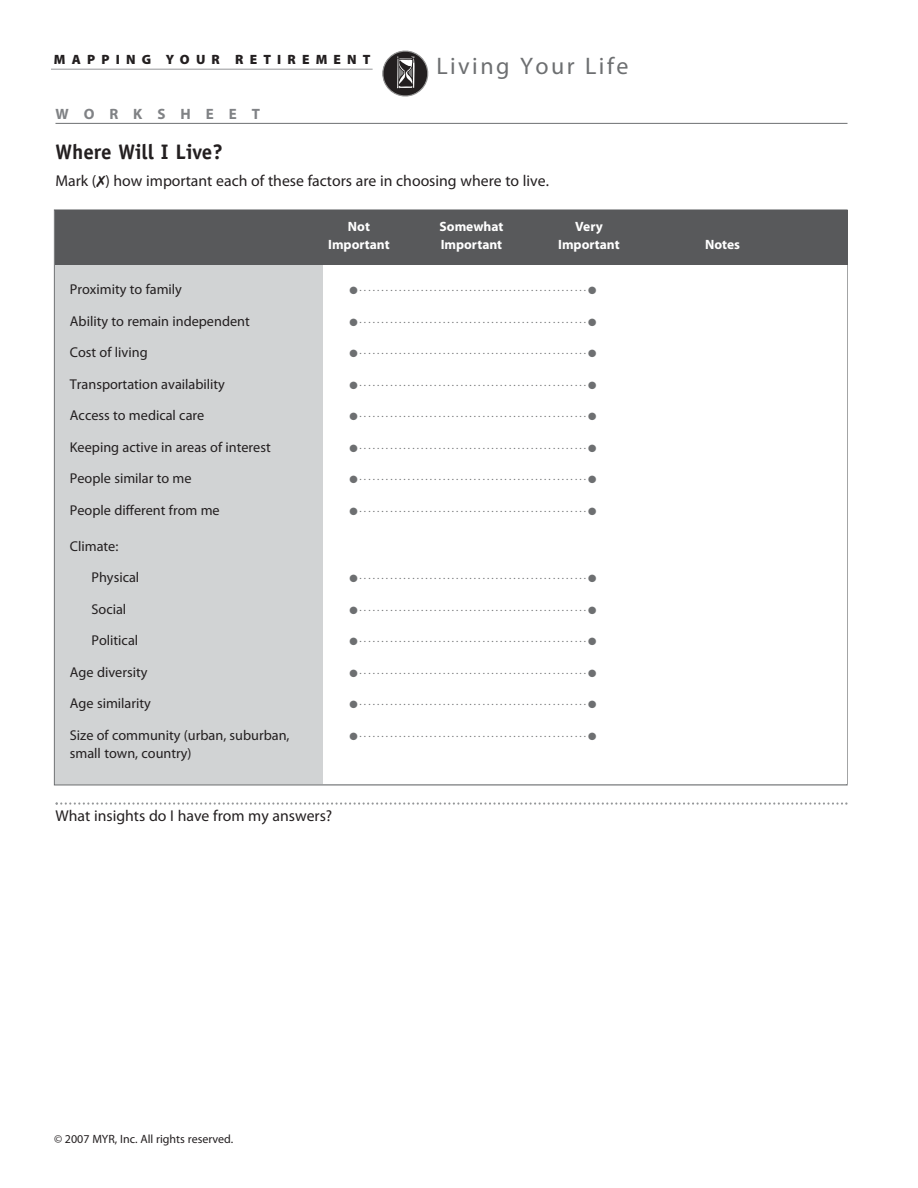
<style>
.page{position:relative;width:918px;height:1188px;background:#fff}
.page>*{position:absolute;margin:0;border:0;box-sizing:border-box;transform-origin:0 0}
.t1{font:24px "Myriad Pro";letter-spacing:.105em;color:#6d6f71}
.t2{font:700 21px "Officina Sans";color:#231f20}
.t3{font:15.75px "Myriad Pro";color:#231f20}
.t4{font:700 15px "Myriad Pro";letter-spacing:1em;color:#808285}
.t5{font:14.25px "Myriad Pro";color:#231f20}
.t6{font:700 13.5px "Myriad Pro";color:#fff}
.t7{font:900 13.5px "Myriad Pro";letter-spacing:.46em;color:#231f20}
.t8{font:12px "Myriad Pro";color:#231f20}
.t9{font:10.5px "Myriad Pro";color:#6d6f71}
</style>
<div class="page">
<svg style="left:382px;top:50px;width:47px;height:47px"></svg>
<hr style="left:51px;top:69px;width:322px;height:1px;background:#949698">
<div style="left:55px;top:210px;width:792px;height:575px;background:#d1d3d4"></div>
<div style="left:323px;top:266px;width:523px;height:518px;background:#fff"></div>
<hr style="left:56px;top:123px;width:792px;height:1px;background:#6d6f71">
<div style="left:55px;top:210px;width:793px;height:54px;background:#58595b"></div>
<svg style="left:56px;top:802px;width:792px;height:3px"></svg>
<p class="t7" style="left:54px;top:54px;width:318px">MAPPING YOUR RETIREMENT</p>
<h1 class="t1" style="left:436px;top:56px;width:194px">Living Your Life</h1>
<h3 class="t4" style="left:56px;top:109px;width:206px">WORKSHEET</h3>
<h2 class="t2" style="left:56px;top:144px;width:169px">Where Will I Live?</h2>
<h3 class="t3" style="left:56px;top:175px;width:495px">Mark (✗) how important each of these factors are in choosing where to live.</h3>
<p class="t6" style="left:348px;top:222px;width:24px">Not</p>
<p class="t6" style="left:440px;top:222px;width:65px">Somewhat</p>
<p class="t6" style="left:575px;top:222px;width:29px">Very</p>
<p class="t6" style="left:328px;top:240px;width:63px">Important</p>
<p class="t6" style="left:441px;top:240px;width:63px">Important</p>
<p class="t6" style="left:558px;top:240px;width:63px">Important</p>
<p class="t6" style="left:705px;top:240px;width:37px">Notes</p>
<h3 class="t5" style="left:70px;top:284px;width:114px">Proximity to family</h3>
<p class="t9" style="left:350px;top:284px;width:249px">●. . . . . . . . . . . . . . . . . . . . . . . . . . . . . . . . . . . . . . . . . . . . . . . . . . . . ●</p>
<h3 class="t5" style="left:70px;top:316px;width:181px">Ability to remain independent</h3>
<p class="t9" style="left:350px;top:315px;width:249px">●. . . . . . . . . . . . . . . . . . . . . . . . . . . . . . . . . . . . . . . . . . . . . . . . . . . . ●</p>
<h3 class="t5" style="left:70px;top:347px;width:79px">Cost of living</h3>
<p class="t9" style="left:350px;top:347px;width:249px">●. . . . . . . . . . . . . . . . . . . . . . . . . . . . . . . . . . . . . . . . . . . . . . . . . . . . ●</p>
<h3 class="t5" style="left:70px;top:379px;width:157px">Transportation availability</h3>
<p class="t9" style="left:350px;top:378px;width:249px">●. . . . . . . . . . . . . . . . . . . . . . . . . . . . . . . . . . . . . . . . . . . . . . . . . . . . ●</p>
<h3 class="t5" style="left:70px;top:410px;width:136px">Access to medical care</h3>
<p class="t9" style="left:350px;top:410px;width:249px">●. . . . . . . . . . . . . . . . . . . . . . . . . . . . . . . . . . . . . . . . . . . . . . . . . . . . ●</p>
<h3 class="t5" style="left:70px;top:442px;width:202px">Keeping active in areas of interest</h3>
<p class="t9" style="left:350px;top:441px;width:249px">●. . . . . . . . . . . . . . . . . . . . . . . . . . . . . . . . . . . . . . . . . . . . . . . . . . . . ●</p>
<h3 class="t5" style="left:70px;top:473px;width:123px">People similar to me</h3>
<p class="t9" style="left:350px;top:473px;width:249px">●. . . . . . . . . . . . . . . . . . . . . . . . . . . . . . . . . . . . . . . . . . . . . . . . . . . . ●</p>
<h3 class="t5" style="left:70px;top:505px;width:151px">People different from me</h3>
<p class="t9" style="left:350px;top:504px;width:249px">●. . . . . . . . . . . . . . . . . . . . . . . . . . . . . . . . . . . . . . . . . . . . . . . . . . . . ●</p>
<h3 class="t5" style="left:70px;top:541px;width:50px">Climate:</h3>
<h3 class="t5" style="left:92px;top:572px;width:49px">Physical</h3>
<p class="t9" style="left:350px;top:572px;width:249px">●. . . . . . . . . . . . . . . . . . . . . . . . . . . . . . . . . . . . . . . . . . . . . . . . . . . . ●</p>
<h3 class="t5" style="left:92px;top:604px;width:36px">Social</h3>
<p class="t9" style="left:350px;top:603px;width:249px">●. . . . . . . . . . . . . . . . . . . . . . . . . . . . . . . . . . . . . . . . . . . . . . . . . . . . ●</p>
<h3 class="t5" style="left:92px;top:635px;width:48px">Political</h3>
<p class="t9" style="left:350px;top:635px;width:249px">●. . . . . . . . . . . . . . . . . . . . . . . . . . . . . . . . . . . . . . . . . . . . . . . . . . . . ●</p>
<h3 class="t5" style="left:70px;top:667px;width:79px">Age diversity</h3>
<p class="t9" style="left:350px;top:666px;width:249px">●. . . . . . . . . . . . . . . . . . . . . . . . . . . . . . . . . . . . . . . . . . . . . . . . . . . . ●</p>
<h3 class="t5" style="left:70px;top:698px;width:82px">Age similarity</h3>
<p class="t9" style="left:350px;top:698px;width:249px">●. . . . . . . . . . . . . . . . . . . . . . . . . . . . . . . . . . . . . . . . . . . . . . . . . . . . ●</p>
<h3 class="t5" style="left:70px;top:730px;width:221px">Size of community (urban, suburban,</h3>
<p class="t9" style="left:350px;top:729px;width:249px">●. . . . . . . . . . . . . . . . . . . . . . . . . . . . . . . . . . . . . . . . . . . . . . . . . . . . ●</p>
<h3 class="t5" style="left:70px;top:748px;width:123px">small town, country)</h3>
<h3 class="t3" style="left:56px;top:809px;width:278px">What insights do I have from my answers?</h3>
<p class="t8" style="left:54px;top:1134px;width:181px">© 2007 MYR, Inc. All rights reserved.</p>
</div>
